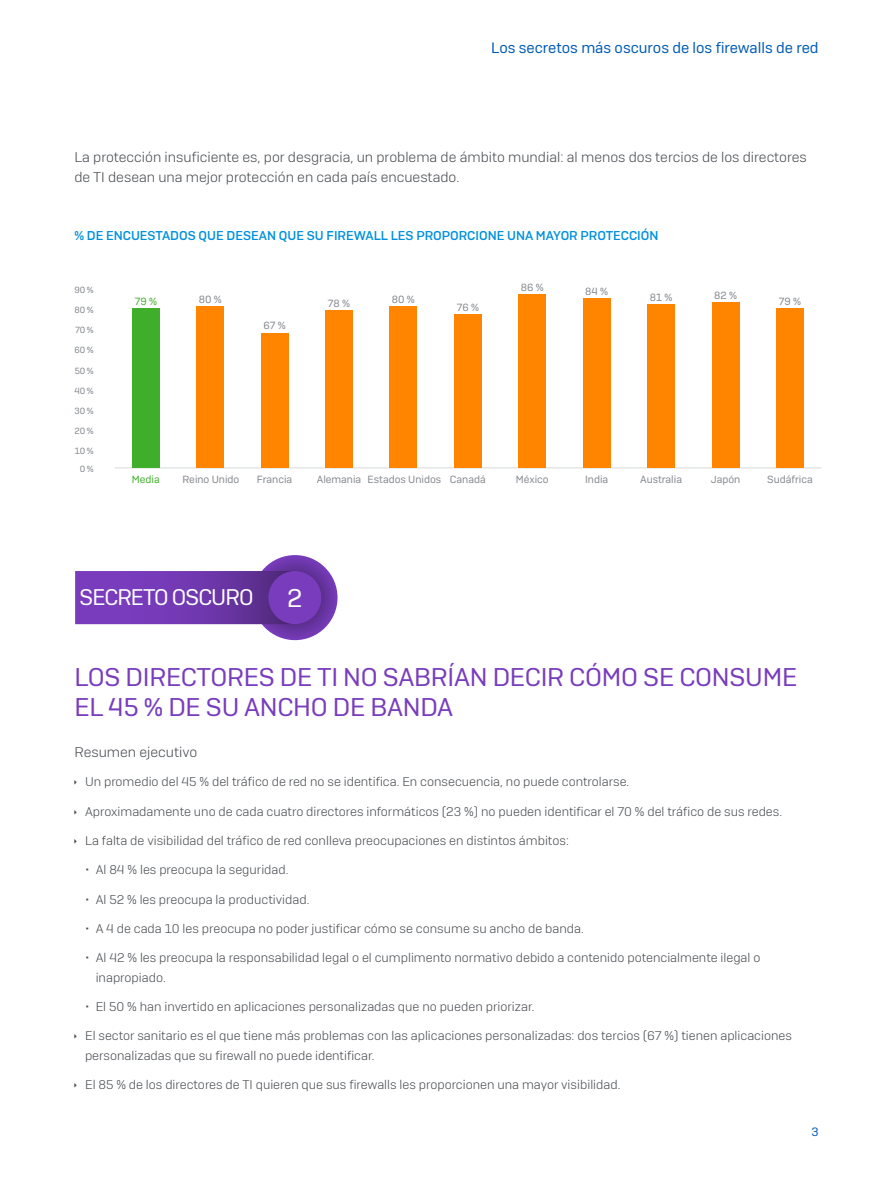
<style>
.page{position:relative;width:893px;height:1191px;background:#fff}
.page>*{position:absolute;margin:0;border:0;box-sizing:border-box;transform-origin:0 0}
.T2{font:25.5px/30px "Sophos Sans";letter-spacing:-.01em;color:#783cbd}
.T2-2{font:25.5px "Sophos Sans";color:#fff}
.T2-3{font:22.5px "Sophos Sans";letter-spacing:-.04em;color:#fff}
.t1{font:15px "Sophos Sans";color:#005bb5}
.Body_Copy{font:300 14.25px/19.5px "Sophos Sans";color:#464a4f}
.t2{font:300 12.75px/19.5px "Sophos Sans";color:#464a4f}
.t3{font:500 12.75px "Sophos Sans";color:#0090dd}
.t4{font:12px "Sophos Sans";color:#005bb5}
.t5{font:10.35px "Sophos Sans";color:#83888e}
.t6{font:10.35px "Sophos Sans";color:#3fae2a}
.t7{font:8.85px "Sophos Sans";color:#83888e}
</style>
<div class="page">
<hr style="left:115px;top:467px;width:707px;height:1px;background:#e2e6e8">
<div style="left:776px;top:309px;width:28px;height:159px;background:#ff8400"></div>
<div style="left:712px;top:303px;width:27px;height:165px;background:#ff8400"></div>
<div style="left:647px;top:305px;width:28px;height:163px;background:#ff8400"></div>
<div style="left:583px;top:299px;width:28px;height:169px;background:#ff8400"></div>
<div style="left:518px;top:295px;width:28px;height:173px;background:#ff8400"></div>
<div style="left:454px;top:315px;width:28px;height:153px;background:#ff8400"></div>
<div style="left:389px;top:307px;width:28px;height:161px;background:#ff8400"></div>
<div style="left:325px;top:311px;width:28px;height:157px;background:#ff8400"></div>
<div style="left:261px;top:333px;width:28px;height:135px;background:#ff8400"></div>
<div style="left:196px;top:307px;width:28px;height:161px;background:#ff8400"></div>
<div style="left:132px;top:309px;width:28px;height:159px;background:#3fae2a"></div>
<svg style="left:252px;top:555px;width:86px;height:85px;background:#713cad"></svg>
<svg style="left:75px;top:571px;width:247px;height:53px;background:#6e37ad"></svg>
<div style="left:268px;top:571px;width:54px;height:53px;background:#783cbd;border-radius:50%"></div>
<p class="t1" style="left:491px;top:39px;width:329px">Los secretos más oscuros de los firewalls de red</p>
<p class="Body_Copy" style="left:74px;top:147px;width:734px">La protección insuficiente es, por desgracia, un problema de ámbito mundial: al menos dos tercios de los directores de TI desean una mejor protección en cada país encuestado.</p>
<p class="t3" style="left:74px;top:228px;width:585px">% DE ENCUESTADOS QUE DESEAN QUE SU FIREWALL LES PROPORCIONE UNA MAYOR PROTECCIÓN</p>
<p class="t7" style="left:74px;top:285px;width:21px">90 %</p>
<p class="t7" style="left:75px;top:305px;width:21px">80 %</p>
<p class="t7" style="left:75px;top:325px;width:20px">70 %</p>
<p class="t7" style="left:75px;top:345px;width:21px">60 %</p>
<p class="t7" style="left:75px;top:365px;width:20px">50 %</p>
<p class="t7" style="left:74px;top:385px;width:21px">40 %</p>
<p class="t7" style="left:75px;top:405px;width:20px">30 %</p>
<p class="t7" style="left:75px;top:425px;width:20px">20 %</p>
<p class="t7" style="left:75px;top:446px;width:20px">10 %</p>
<p class="t7" style="left:80px;top:463px;width:15px">0 %</p>
<p class="t6" style="left:135px;top:295px;width:24px">79 %</p>
<p class="t5" style="left:199px;top:293px;width:24px">80 %</p>
<p class="t5" style="left:264px;top:319px;width:24px">67 %</p>
<p class="t5" style="left:328px;top:297px;width:24px">78 %</p>
<p class="t5" style="left:392px;top:293px;width:24px">80 %</p>
<p class="t5" style="left:457px;top:301px;width:24px">76 %</p>
<p class="t5" style="left:521px;top:281px;width:24px">86 %</p>
<p class="t5" style="left:585px;top:285px;width:24px">84 %</p>
<p class="t5" style="left:650px;top:291px;width:24px">81 %</p>
<p class="t5" style="left:714px;top:289px;width:24px">82 %</p>
<p class="t5" style="left:779px;top:295px;width:24px">79 %</p>
<p class="t6" style="left:132px;top:473px;width:29px">Media</p>
<p class="t5" style="left:182px;top:473px;width:58px">Reino Unido</p>
<p class="t5" style="left:257px;top:473px;width:37px">Francia</p>
<p class="t5" style="left:317px;top:473px;width:170px">Alemania Estados Unidos Canadá</p>
<p class="t5" style="left:516px;top:473px;width:34px">México</p>
<p class="t5" style="left:585px;top:473px;width:25px">India</p>
<p class="t5" style="left:640px;top:473px;width:43px">Australia</p>
<p class="t5" style="left:711px;top:473px;width:31px">Japón</p>
<p class="t5" style="left:767px;top:473px;width:47px">Sudáfrica</p>
<p class="T2-3" style="left:80px;top:584px;width:176px">SECRETO OSCURO</p>
<p class="T2-2" style="left:287px;top:583px;width:17px">2</p>
<p class="T2" style="left:74px;top:661px;width:724px">LOS DIRECTORES DE TI NO SABRÍAN DECIR CÓMO SE CONSUME<br>EL 45 % DE SU ANCHO DE BANDA</p>
<p class="Body_Copy" style="left:74px;top:742px;width:124px">Resumen ejecutivo</p>
<p class="t2" style="left:85px;top:772px;width:546px">Un promedio del 45 % del tráfico de red no se identifica. En consecuencia, no puede controlarse.</p>
<p class="t2" style="left:85px;top:801px;width:699px">Aproximadamente uno de cada cuatro directores informáticos (23 %) no pueden identificar el 70 % del tráfico de sus redes.</p>
<p class="t2" style="left:85px;top:830px;width:485px">La falta de visibilidad del tráfico de red conlleva preocupaciones en distintos ámbitos:</p>
<p class="t2" style="left:85px;top:859px;width:205px">• Al 84 % les preocupa la seguridad.</p>
<p class="t2" style="left:85px;top:889px;width:226px">• Al 52 % les preocupa la productividad.</p>
<p class="t2" style="left:85px;top:918px;width:500px">• A 4 de cada 10 les preocupa no poder justificar cómo se consume su ancho de banda.</p>
<p class="t2" style="left:96px;top:947px;width:666px;text-indent:-11px">• Al 42 % les preocupa la responsabilidad legal o el cumplimento normativo debido a contenido potencialmente ilegal o inapropiado.</p>
<p class="t2" style="left:85px;top:996px;width:451px">• El 50 % han invertido en aplicaciones personalizadas que no pueden priorizar.</p>
<p class="t2" style="left:85px;top:1025px;width:708px">El sector sanitario es el que tiene más problemas con las aplicaciones personalizadas: dos tercios (67 %) tienen aplicaciones personalizadas que su firewall no puede identificar.</p>
<p class="t2" style="left:85px;top:1074px;width:537px">El 85 % de los directores de TI quieren que sus firewalls les proporcionen una mayor visibilidad.</p>
<p class="t4" style="left:811px;top:1124px;width:9px">3</p>
</div>
